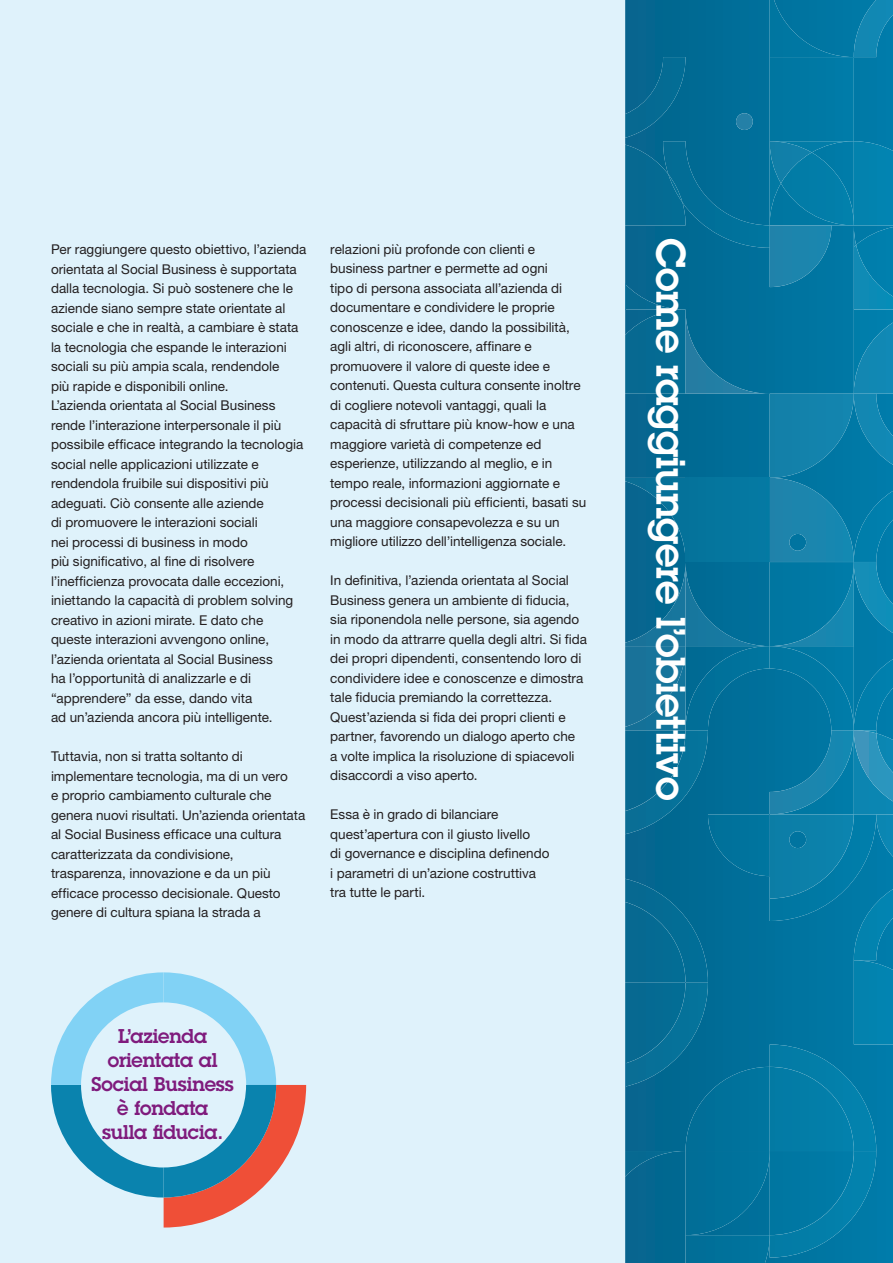
<style>
.page{position:relative;width:893px;height:1263px;background:#fff}
.page>*{position:absolute;margin:0;border:0;box-sizing:border-box;transform-origin:0 0}
.t1{font:600 40.2px "Lubalin Graph Std";letter-spacing:-.015em;color:#fff}
.t2{font:600 19.5px/24px "Lubalin Graph Std";letter-spacing:-.01em;color:#7f1b7d;text-align:center}
.t3{font:13.5px/19.5px "Helvetica Neue LT Pro";color:#231f20}
</style>
<div class="page">
<div style="left:0;top:0;width:625px;height:1263px;background:#dff2fb"></div>
<svg style="left:625px;top:0;width:268px;height:1263px;background:#07759f"></svg>
<svg style="left:51px;top:972px;width:255px;height:255px;background:#b6cfdd"></svg>
<p class="t3" style="left:51px;top:239px;width:257px">Per raggiungere questo obiettivo, l’azienda orientata al Social Business è supportata dalla tecnologia. Si può sostenere che le aziende siano sempre state orientate al sociale e che in realtà, a cambiare è stata la tecnologia che espande le interazioni sociali su più ampia scala, rendendole<br>più rapide e disponibili online.<br>L’azienda orientata al Social Business rende l’interazione interpersonale il più possibile efficace integrando la tecnologia social nelle applicazioni utilizzate e rendendola fruibile sui dispositivi più adeguati. Ciò consente alle aziende<br>di promuovere le interazioni sociali<br>nei processi di business in modo<br>più significativo, al fine di risolvere l’inefficienza provocata dalle eccezioni, iniettando la capacità di problem solving creativo in azioni mirate. E dato che queste interazioni avvengono online, l’azienda orientata al Social Business<br>ha l’opportunità di analizzarle e di “apprendere” da esse, dando vita<br>ad un’azienda ancora più intelligente.</p>
<p class="t3" style="left:51px;top:746px;width:256px">Tuttavia, non si tratta soltanto di implementare tecnologia, ma di un vero<br>e proprio cambiamento culturale che genera nuovi risultati. Un’azienda orientata al Social Business efficace una cultura caratterizzata da condivisione, trasparenza, innovazione e da un più efficace processo decisionale. Questo genere di cultura spiana la strada a</p>
<p class="t3" style="left:330px;top:239px;width:257px">relazioni più profonde con clienti e business partner e permette ad ogni<br>tipo di persona associata all’azienda di documentare e condividere le proprie conoscenze e idee, dando la possibilità, agli altri, di riconoscere, affinare e promuovere il valore di queste idee e contenuti. Questa cultura consente inoltre di cogliere notevoli vantaggi, quali la capacità di sfruttare più know-how e una maggiore varietà di competenze ed esperienze, utilizzando al meglio, e in tempo reale, informazioni aggiornate e processi decisionali più efficienti, basati su una maggiore consapevolezza e su un migliore utilizzo dell’intelligenza sociale.</p>
<p class="t3" style="left:330px;top:570px;width:258px">In definitiva, l’azienda orientata al Social Business genera un ambiente di fiducia, sia riponendola nelle persone, sia agendo in modo da attrarre quella degli altri. Si fida dei propri dipendenti, consentendo loro di condividere idee e conoscenze e dimostra tale fiducia premiando la correttezza.<br>Quest’azienda si fida dei propri clienti e partner, favorendo un dialogo aperto che<br>a volte implica la risoluzione di spiacevoli disaccordi a viso aperto.</p>
<p class="t3" style="left:330px;top:804px;width:221px">Essa è in grado di bilanciare quest’apertura con il giusto livello<br>di governance e disciplina definendo i parametri di un’azione costruttiva tra tutte le parti.</p>
<h2 class="t2" style="left:91px;top:1024px;width:144px">L’azienda orientata al<br>Social Business è fondata<br>sulla fiducia.</h2>
<h1 class="t1" style="left:697px;top:238px;width:563px;rotate:90deg">Come raggiungere l’obiettivo</h1>
</div>
